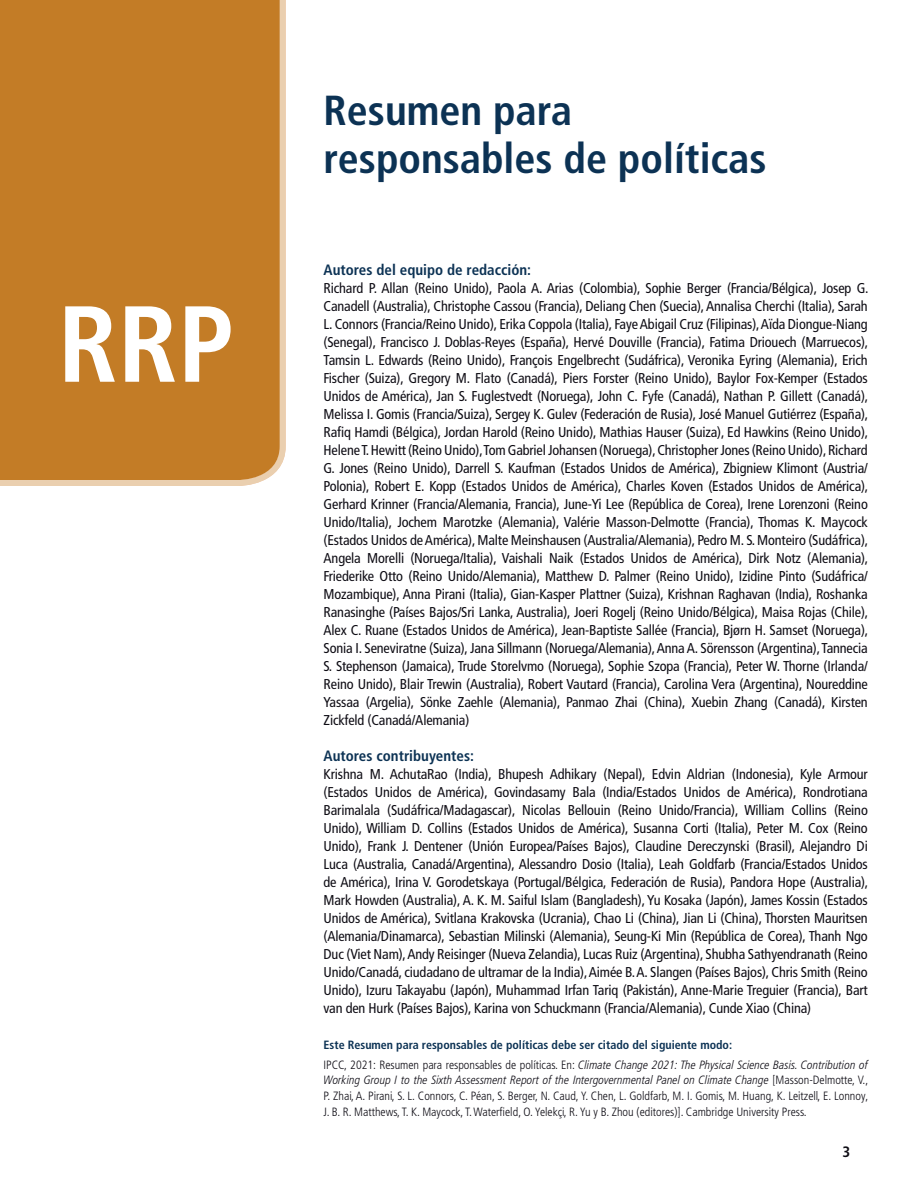
<style>
.page{position:relative;width:918px;height:1188px;background:#fff}
.page>*{position:absolute;margin:0;border:0;box-sizing:border-box;transform-origin:0 0}
.t1{font:700 condensed 108px "Frutiger LT Pro";color:#fff}
.Chapter_title{font:700 condensed 42px "Frutiger LT Pro";color:#0c3254}
.Author_names_-_cha{font:700 condensed 15px "Frutiger LT Pro";color:#0c3254}
.Page_no__Recto{font:700 condensed 15px "Frutiger LT Pro";color:#0e0c14}
.Body_copy__full_ju{font:condensed 14.25px/18px "Frutiger LT Pro";letter-spacing:-.01em;color:#0e0c14;text-align:justify}
.Chapter_citation{font:300 condensed 12px/15.8px "Frutiger LT Pro";color:#0e0c14;text-align:justify}
.Body_copy__full_ju-2{font:700 condensed 12px "Frutiger LT Pro";color:#0c3254}
.s1{font-style:italic}
</style>
<div class="page">
<div style="left:0;top:0;width:286px;height:486px;background:#eacfaf"></div>
<div style="left:0;top:0;width:280px;height:480px;background:#c37c26"></div>
<h1 class="t1" style="left:58px;top:280px;width:178px">RRP</h1>
<p class="Chapter_title" style="left:324px;top:86px;width:250px">Resumen para</p>
<p class="Chapter_title" style="left:324px;top:134px;width:445px">responsables de políticas</p>
<p class="Author_names_-_cha" style="left:324px;top:260px;width:209px">Autores del equipo de redacción:</p>
<p class="Body_copy__full_ju" style="left:324px;top:279px;width:546px">Richard P. Allan (Reino Unido), Paola A. Arias (Colombia), Sophie Berger (Francia/Bélgica), Josep G.<br>Canadell (Australia), Christophe Cassou (Francia), Deliang Chen (Suecia), Annalisa Cherchi (Italia), Sarah L. Connors (Francia/Reino Unido), Erika Coppola (Italia), Faye Abigail Cruz (Filipinas), Aïda Diongue-Niang (Senegal), Francisco J. Doblas-Reyes (España), Hervé Douville (Francia), Fatima Driouech (Marruecos), Tamsin L. Edwards (Reino Unido), François Engelbrecht (Sudáfrica), Veronika Eyring (Alemania), Erich Fischer (Suiza), Gregory M. Flato (Canadá), Piers Forster (Reino Unido), Baylor Fox-Kemper (Estados Unidos de América), Jan S. Fuglestvedt (Noruega), John C. Fyfe (Canadá), Nathan P. Gillett (Canadá), Melissa I. Gomis (Francia/Suiza), Sergey K. Gulev (Federación de Rusia), José Manuel Gutiérrez (España), Rafiq Hamdi (Bélgica), Jordan Harold (Reino Unido), Mathias Hauser (Suiza), Ed Hawkins (Reino Unido), Helene T. Hewitt (Reino Unido), Tom Gabriel Johansen (Noruega), Christopher Jones (Reino Unido), Richard G. Jones (Reino Unido), Darrell S. Kaufman (Estados Unidos de América), Zbigniew Klimont (Austria/ Polonia), Robert E. Kopp (Estados Unidos de América), Charles Koven (Estados Unidos de América), Gerhard Krinner (Francia/Alemania, Francia), June-Yi Lee (República de Corea), Irene Lorenzoni (Reino Unido/Italia), Jochem Marotzke (Alemania), Valérie Masson-Delmotte (Francia), Thomas K. Maycock (Estados Unidos de América), Malte Meinshausen (Australia/Alemania), Pedro M. S. Monteiro (Sudáfrica), Angela Morelli (Noruega/Italia), Vaishali Naik (Estados Unidos de América), Dirk Notz (Alemania), Friederike Otto (Reino Unido/Alemania), Matthew D. Palmer (Reino Unido), Izidine Pinto (Sudáfrica/ Mozambique), Anna Pirani (Italia), Gian-Kasper Plattner (Suiza), Krishnan Raghavan (India), Roshanka Ranasinghe (Países Bajos/Sri Lanka, Australia), Joeri Rogelj (Reino Unido/Bélgica), Maisa Rojas (Chile), Alex C. Ruane (Estados Unidos de América), Jean-Baptiste Sallée (Francia), Bjørn H. Samset (Noruega), Sonia I. Seneviratne (Suiza), Jana Sillmann (Noruega/Alemania), Anna A. Sörensson (Argentina), Tannecia S. Stephenson (Jamaica), Trude Storelvmo (Noruega), Sophie Szopa (Francia), Peter W. Thorne (Irlanda/ Reino Unido), Blair Trewin (Australia), Robert Vautard (Francia), Carolina Vera (Argentina), Noureddine Yassaa (Argelia), Sönke Zaehle (Alemania), Panmao Zhai (China), Xuebin Zhang (Canadá), Kirsten Zickfeld (Canadá/Alemania)</p>
<p class="Author_names_-_cha" style="left:324px;top:746px;width:152px">Autores contribuyentes:</p>
<p class="Body_copy__full_ju" style="left:324px;top:765px;width:546px">Krishna M. AchutaRao (India), Bhupesh Adhikary (Nepal), Edvin Aldrian (Indonesia), Kyle Armour (Estados Unidos de América), Govindasamy Bala (India/Estados Unidos de América), Rondrotiana Barimalala (Sudáfrica/Madagascar), Nicolas Bellouin (Reino Unido/Francia), William Collins (Reino Unido), William D. Collins (Estados Unidos de América), Susanna Corti (Italia), Peter M. Cox (Reino Unido), Frank J. Dentener (Unión Europea/Países Bajos), Claudine Dereczynski (Brasil), Alejandro Di Luca (Australia, Canadá/Argentina), Alessandro Dosio (Italia), Leah Goldfarb (Francia/Estados Unidos de América), Irina V. Gorodetskaya (Portugal/Bélgica, Federación de Rusia), Pandora Hope (Australia), Mark Howden (Australia), A. K. M. Saiful Islam (Bangladesh), Yu Kosaka (Japón), James Kossin (Estados Unidos de América), Svitlana Krakovska (Ucrania), Chao Li (China), Jian Li (China), Thorsten Mauritsen (Alemania/Dinamarca), Sebastian Milinski (Alemania), Seung-Ki Min (República de Corea), Thanh Ngo Duc (Viet Nam), Andy Reisinger (Nueva Zelandia), Lucas Ruiz (Argentina), Shubha Sathyendranath (Reino Unido/Canadá, ciudadano de ultramar de la India), Aimée B. A. Slangen (Países Bajos), Chris Smith (Reino Unido), Izuru Takayabu (Japón), Muhammad Irfan Tariq (Pakistán), Anne-Marie Treguier (Francia), Bart van den Hurk (Países Bajos), Karina von Schuckmann (Francia/Alemania), Cunde Xiao (China)</p>
<p class="Body_copy__full_ju-2" style="left:324px;top:1037px;width:410px">Este Resumen para responsables de políticas debe ser citado del siguiente modo:</p>
<p class="Chapter_citation" style="left:324px;top:1057px;width:546px">IPCC, 2021: Resumen para responsables de políticas. En: <span class="s1">Climate Change 2021: The Physical Science Basis. Contribution of Working Group I to the Sixth Assessment Report of the Intergovernmental Panel on Climate Change</span> [Masson-Delmotte, V., P. Zhai, A. Pirani, S. L. Connors, C. Péan, S. Berger, N. Caud, Y. Chen, L. Goldfarb, M. I. Gomis, M. Huang, K. Leitzell, E. Lonnoy, J. B. R. Matthews, T. K. Maycock, T. Waterfield, O. Yelekçi, R. Yu y B. Zhou (editores)]. Cambridge University Press.</p>
<p class="Page_no__Recto" style="left:843px;top:1142px;width:9px">3</p>
</div>
